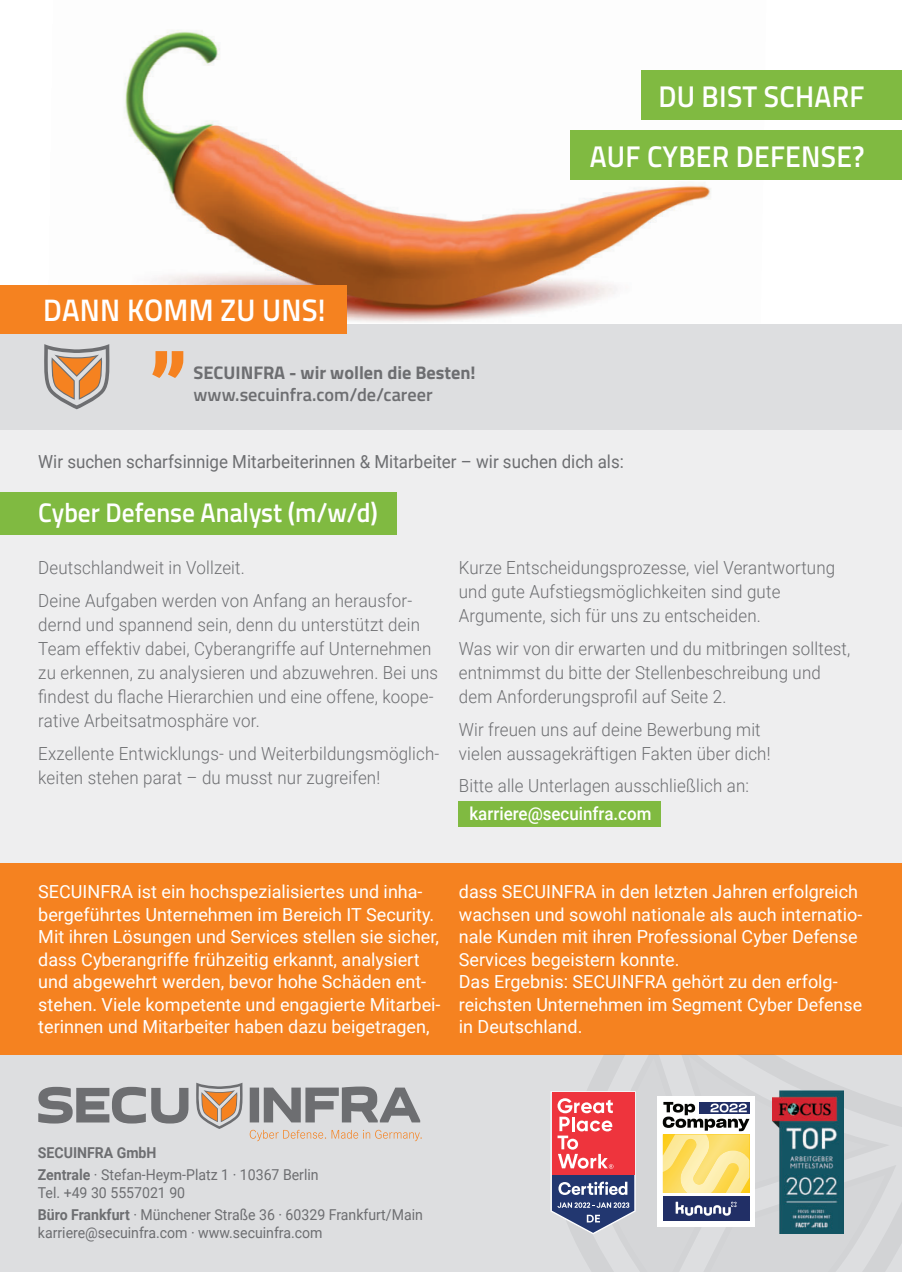
<style>
.page{position:relative;width:902px;height:1272px;background:#fff}
.page>*{position:absolute;margin:0;border:0;box-sizing:border-box;transform-origin:0 0}
.t1{font:900 91.95px "Roboto";color:#f58220}
.t2{font:600 31.2px "Titillium";letter-spacing:.01em;color:#fff;scale:.94 1}
.t3{font:600 30px/60px "Titillium";letter-spacing:.01em;color:#fff;text-align:right;scale:.94 1}
.t4{font:600 27px "Titillium";color:#fff;scale:.94 1}
.t5{font:700 18.3px "Titillium";color:#6d6e71}
.t6{font:600 18.3px "Titillium";color:#6d6e71}
.t7{font:300 18px/24px "Roboto";letter-spacing:.01em;color:#6d6e71;scale:.94 1}
.t8{font:18px/22.5px "Roboto";color:#fff}
.t9{font:18px "Roboto";color:#6d6e71;scale:.94 1}
.t10{font:500 18px "Roboto";color:#fff;scale:.94 1}
.t11{font:15px/22.2px "Roboto";color:#6d6e71;scale:.94 1}
.s1{font-weight:700}
</style>
<div class="page">
<div style="left:0;top:0;width:901px;height:863px;background:#eeeeef"></div>
<div style="left:0;top:492px;width:396px;height:43px;background:#80ba41"></div>
<div style="left:0;top:4px;width:901px;height:425px;background:#dddee0"></div>
<svg style="left:44px;top:344px;width:66px;height:65px"></svg>
<div style="left:0;top:0;width:901px;height:323px;background:#fff"></div>
<img style="left:124px;top:30px;width:642px;height:292px">
<div style="left:0;top:863px;width:901px;height:191px;background:#f58220"></div>
<div style="left:641px;top:71px;width:260px;height:49px;background:#80ba41"></div>
<div style="left:571px;top:131px;width:330px;height:49px;background:#80ba41"></div>
<div style="left:458px;top:801px;width:203px;height:25px;background:#80ba41"></div>
<div style="left:0;top:1054px;width:901px;height:217px;background:#dddee0"></div>
<svg style="left:38px;top:1086px;width:150px;height:37px"></svg>
<svg style="left:250px;top:1086px;width:170px;height:36px"></svg>
<svg style="left:196px;top:1082px;width:47px;height:46px"></svg>
<svg style="left:250px;top:1129px;width:172px;height:12px"></svg>
<svg style="left:550px;top:1054px;width:346px;height:217px"></svg>
<img style="left:772px;top:1090px;width:71px;height:143px">
<div style="left:0;top:285px;width:347px;height:49px;background:#f58220"></div>
<h2 class="t2" style="left:43px;top:298px;width:302px">DANN KOMM ZU UNS!</h2>
<h1 class="t1" style="left:148px;top:298px;width:41px">„</h1>
<p class="t5" style="left:193px;top:362px;width:283px">SECUINFRA - wir wollen die Besten!</p>
<p class="t6" style="left:193px;top:387px;width:240px">www.secuinfra.com/de/career</p>
<h3 class="t3" style="left:590px;top:69px;width:293px">DU BIST SCHARF<br>AUF CYBER DEFENSE?</h3>
<p class="t9" style="left:38px;top:454px;width:624px">Wir suchen scharfsinnige Mitarbeiterinnen &amp; Mitarbeiter – wir suchen dich als:</p>
<h3 class="t4" style="left:38px;top:501px;width:363px">Cyber Defense Analyst (m/w/d)</h3>
<p class="t7" style="left:38px;top:553px;width:399px;line-height:32.5px">Deutschlandweit in Vollzeit.<br>Deine Aufgaben werden von Anfang an herausfor-</p>
<p class="t7" style="left:38px;top:614px;width:427px">dernd und spannend sein, denn du unterstützt dein Team effektiv dabei, Cyberangriffe auf Unternehmen zu erkennen, zu analysieren und abzuwehren. Bei uns findest du flache Hierarchien und eine offene, koope&shy;rative Arbeitsatmosphäre vor.</p>
<p class="t7" style="left:38px;top:742px;width:428px">Exzellente Entwicklungs- und Weiterbildungsmöglich&shy;keiten stehen parat – du musst nur zugreifen!</p>
<p class="t7" style="left:459px;top:557px;width:402px">Kurze Entscheidungsprozesse, viel Verantwortung und gute Aufstiegsmöglichkeiten sind gute<br>Argumente, sich für uns zu entscheiden.</p>
<p class="t7" style="left:459px;top:638px;width:418px">Was wir von dir erwarten und du mitbringen solltest, entnimmst du bitte der Stellenbeschreibung und dem Anforderungsprofil auf Seite 2.</p>
<p class="t7" style="left:459px;top:718px;width:333px">Wir freuen uns auf deine Bewerbung mit vielen aussagekräftigen Fakten über dich!</p>
<p class="t7" style="left:459px;top:775px;width:310px">Bitte alle Unterlagen ausschließlich an:</p>
<p class="t10" style="left:469px;top:806px;width:195px">karriere@secuinfra.com</p>
<p class="t8" style="left:38px;top:882px;width:404px">SECUINFRA ist ein hochspezialisiertes und inha&shy;bergeführtes Unternehmen im Bereich IT Security.<br>Mit ihren Lösungen und Services stellen sie sicher, dass Cyberangriffe frühzeitig erkannt, analysiert und abgewehrt werden, bevor hohe Schäden ent&shy;stehen. Viele kompetente und engagierte Mitarbei&shy;terinnen und Mitarbeiter haben dazu beigetragen,</p>
<p class="t8" style="left:459px;top:882px;width:405px">dass SECUINFRA in den letzten Jahren erfolgreich wachsen und sowohl nationale als auch internatio&shy;nale Kunden mit ihren Professional Cyber Defense Services begeistern konnte.<br>Das Ergebnis: SECUINFRA gehört zu den erfolg&shy;reichsten Unternehmen im Segment Cyber Defense in Deutschland.</p>
<p class="t11" style="left:38px;top:1142px;width:300px"><span class="s1">SECUINFRA GmbH<br>Zentrale</span> · Stefan-Heym-Platz 1 · 10367 Berlin</p>
<p class="t11" style="left:38px;top:1182px;width:411px">Tel. +49 30 5557021 90<br><span class="s1">Büro Frankfurt</span> · Münchener Straße 36 · 60329 Frankfurt/Main</p>
<p class="t11" style="left:38px;top:1223px;width:304px">karriere@secuinfra.com · www.secuinfra.com</p>
</div>
